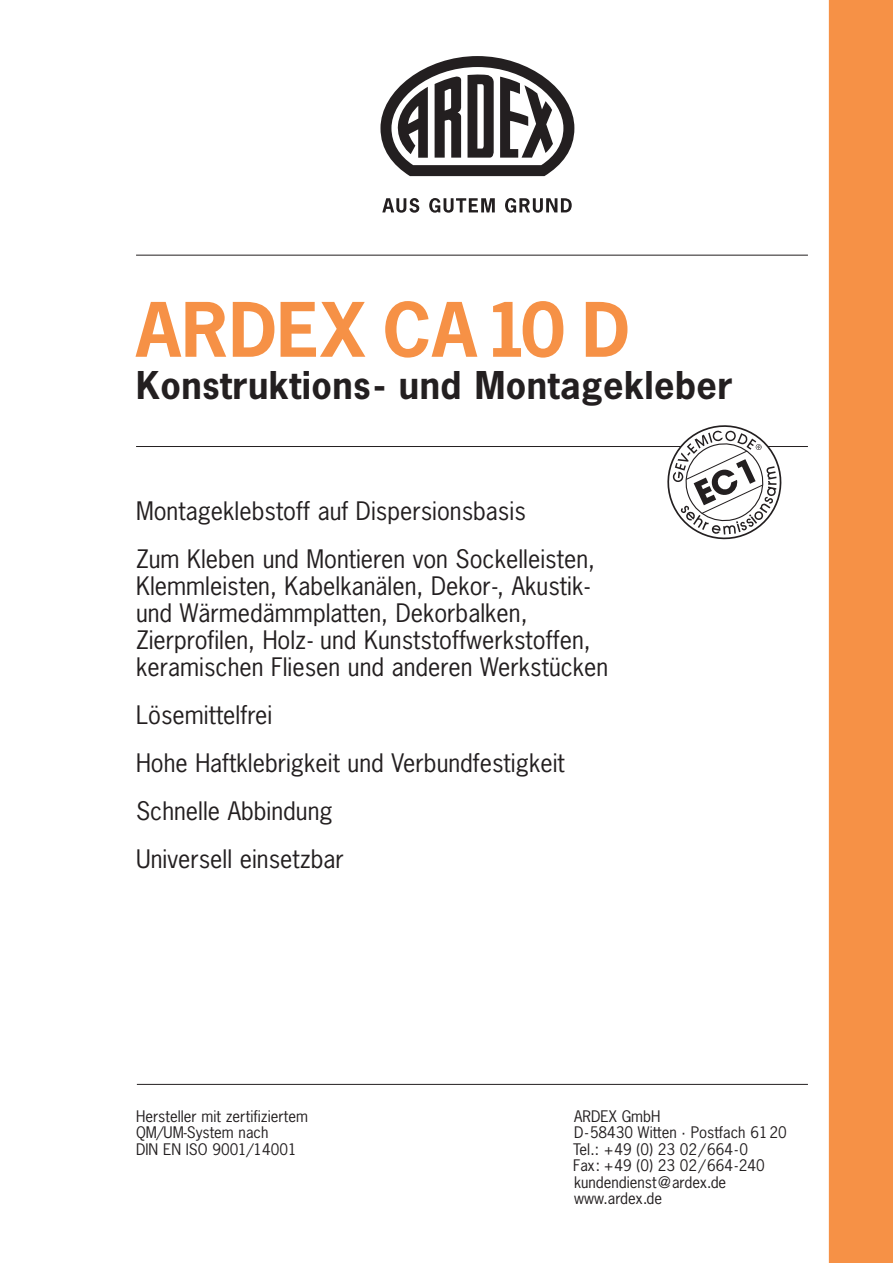
<style>
.page{position:relative;width:893px;height:1263px;background:#fff}
.page>*{position:absolute;margin:0;border:0;box-sizing:border-box;transform-origin:0 0}
.t1{font:700 70.5px "News Gothic";letter-spacing:.01em;color:#f69146}
.t2{font:700 36px "News Gothic";letter-spacing:.01em;color:#231f20}
.t3{font:24px/48px "News Gothic";color:#231f20}
.t4{font:15px/16.5px "News Gothic";color:#231f20}
</style>
<div class="page">
<div style="left:829px;top:0;width:64px;height:1263px;background:#f69146"></div>
<hr style="left:136px;top:255px;width:672px;height:1px;background:#231f20">
<hr style="left:136px;top:446px;width:672px;height:1px;background:#231f20">
<svg style="left:380px;top:56px;width:194px;height:120px"></svg>
<svg style="left:382px;top:198px;width:37px;height:15px"></svg>
<svg style="left:429px;top:198px;width:66px;height:15px"></svg>
<svg style="left:505px;top:198px;width:67px;height:15px"></svg>
<hr style="left:137px;top:1084px;width:671px;height:1px;background:#231f20">
<svg style="left:667px;top:425px;width:115px;height:115px"></svg>
<h1 class="t1" style="left:136px;top:291px;width:496px">ARDEX CA10 D</h1>
<h2 class="t2" style="left:136px;top:366px;width:598px">Konstruktions- und Montagekleber</h2>
<p class="t3" style="left:136px;top:487px;width:460px">Montageklebstoff auf Dispersionsbasis<br>Zum Kleben und Montieren von Sockelleisten,</p>
<p class="t3" style="left:136px;top:573px;width:474px;line-height:27px">Klemmleisten, Kabelkanälen, Dekor-, Akustik&shy;und Wärmedämmplatten, Dekorbalken, Zierprofilen, Holz- und Kunststoffwerkstoffen, keramischen Fliesen und anderen Werkstücken</p>
<p class="t3" style="left:136px;top:691px;width:430px">Lösemittelfrei<br>Hohe Haftklebrigkeit und Verbundfestigkeit<br>Schnelle Abbindung<br>Universell einsetzbar</p>
<p class="t4" style="left:136px;top:1108px;width:173px">Hersteller mit zertifiziertem<br>QM/UM-System nach<br>DIN EN ISO 9001/14001</p>
<p class="t4" style="left:573px;top:1108px;width:215px">ARDEX GmbH<br>D-58430 Witten · Postfach 6120<br>Tel.: +49 (0) 23 02/664-0<br>Fax: +49 (0) 23 02/664-240 kundendienst@ardex.de www.ardex.de</p>
</div>
